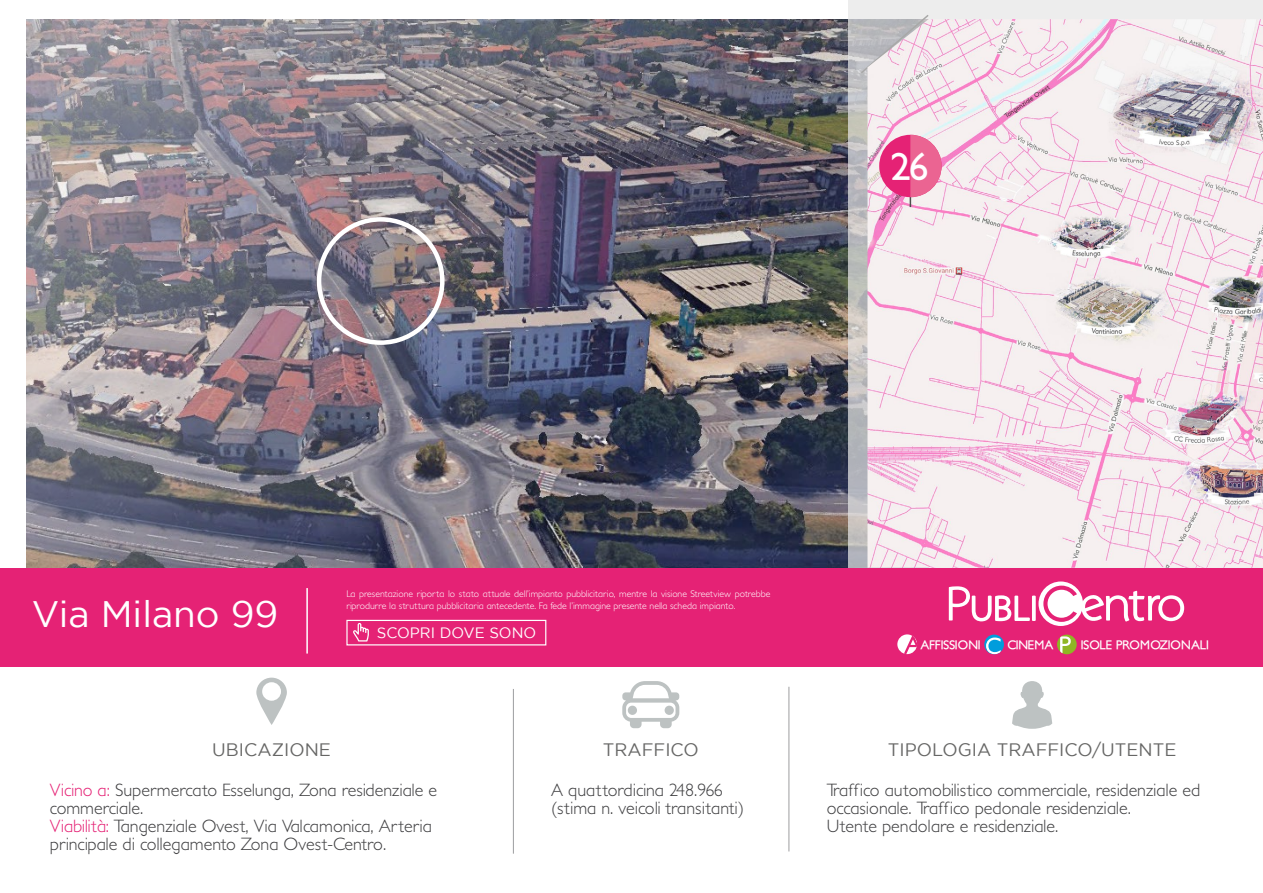
<style>
.page{position:relative;width:1263px;height:893px;background:#fff}
.page>*{position:absolute;margin:0;border:0;box-sizing:border-box;transform-origin:0 0}
.t1{font:36.75px "Gotham";color:#fff}
.t2{font:700 36.75px "Petita";color:#fff}
.t3{font:300 18px/18px "Petita";color:#3e3e40}
.t4{font:18px "Gotham";color:#666665}
.t5{font:15px "Gotham";color:#fff}
.t6{font:700 12.3px "Petita";letter-spacing:-.03em;color:#fff}
.t7{font:300 9.75px/11.7px "Petita";color:#fff}
.s1{color:#e52275}
</style>
<div class="page">
<div style="left:848px;top:0;width:415px;height:575px;background:#e7e7e7"></div>
<div style="left:0;top:568px;width:1263px;height:98px;background:#e52275"></div>
<hr style="left:513px;top:689px;width:1px;height:165px;background:#9d9ea0">
<hr style="left:789px;top:687px;width:1px;height:164px;background:#9d9ea0">
<svg style="left:256px;top:678px;width:31px;height:47px"></svg>
<svg style="left:622px;top:681px;width:57px;height:47px"></svg>
<div style="left:628px;top:706px;width:9px;height:9px;background:#bdc2c2;border-radius:50%"></div>
<div style="left:665px;top:706px;width:9px;height:9px;background:#bdc2c2;border-radius:50%"></div>
<svg style="left:1012px;top:681px;width:40px;height:48px"></svg>
<hr style="left:306px;top:588px;width:2px;height:65px;background:#fff">
<img style="left:26px;top:15px;width:903px;height:553px">
<img style="left:867px;top:19px;width:396px;height:549px">
<div style="left:879px;top:135px;width:62px;height:62px;background:#e52275;border-radius:50%"></div>
<svg style="left:910px;top:135px;width:31px;height:72px"></svg>
<svg style="left:353px;top:623px;width:16px;height:18px"></svg>
<div style="left:346px;top:620px;width:200px;height:25px;border:1px solid #fff"></div>
<svg style="left:1038px;top:581px;width:45px;height:45px"></svg>
<svg style="left:1032px;top:596px;width:4px;height:25px"></svg>
<svg style="left:949px;top:586px;width:81px;height:35px"></svg>
<svg style="left:1043px;top:586px;width:141px;height:36px"></svg>
<svg style="left:984px;top:635px;width:20px;height:19px"></svg>
<svg style="left:986px;top:637px;width:15px;height:17px"></svg>
<div style="left:1057px;top:635px;width:20px;height:19px;background:#8fb624;border-radius:50%"></div>
<svg style="left:1060px;top:636px;width:11px;height:17px"></svg>
<svg style="left:897px;top:634px;width:20px;height:20px"></svg>
<svg style="left:903px;top:635px;width:14px;height:19px"></svg>
<h1 class="t2" style="left:891px;top:144px;width:40px">26</h1>
<h1 class="t1" style="left:32px;top:593px;width:248px">Via Milano 99</h1>
<p class="t7" style="left:346px;top:588px;width:426px">La presentazione riporta lo stato attuale dell’impianto pubblicitario, mentre la visione Streetview potrebbe riprodurre la struttura pubblicitaria antecedente. Fa fede l’immagine presente nella scheda impianto.</p>
<p class="t5" style="left:377px;top:624px;width:161px">SCOPRI DOVE SONO</p>
<p class="t6" style="left:920px;top:637px;width:62px">AFFISSIONI</p>
<p class="t6" style="left:1007px;top:637px;width:48px">CINEMA</p>
<p class="t6" style="left:1081px;top:637px;width:130px">ISOLE PROMOZIONALI</p>
<p class="t4" style="left:212px;top:740px;width:120px">UBICAZIONE</p>
<p class="t4" style="left:603px;top:740px;width:97px">TRAFFICO</p>
<p class="t4" style="left:888px;top:740px;width:290px">TIPOLOGIA TRAFFICO/UTENTE</p>
<p class="t3" style="left:50px;top:781px;width:389px"><span class="s1">Vicino a:</span> Supermercato Esselunga, Zona residenziale e commerciale.<br><span class="s1">Viabilità:</span> Tangenziale Ovest, Via Valcamonica, Arteria principale di collegamento Zona Ovest-Centro.</p>
<p class="t3" style="left:827px;top:781px;width:375px">Traffico automobilistico commerciale, residenziale ed occasionale. Traffico pedonale residenziale.<br>Utente pendolare e residenziale.</p>
<p class="t3" style="left:551px;top:781px;width:194px">A quattordicina 248.966 (stima n. veicoli transitanti)</p>
</div>
